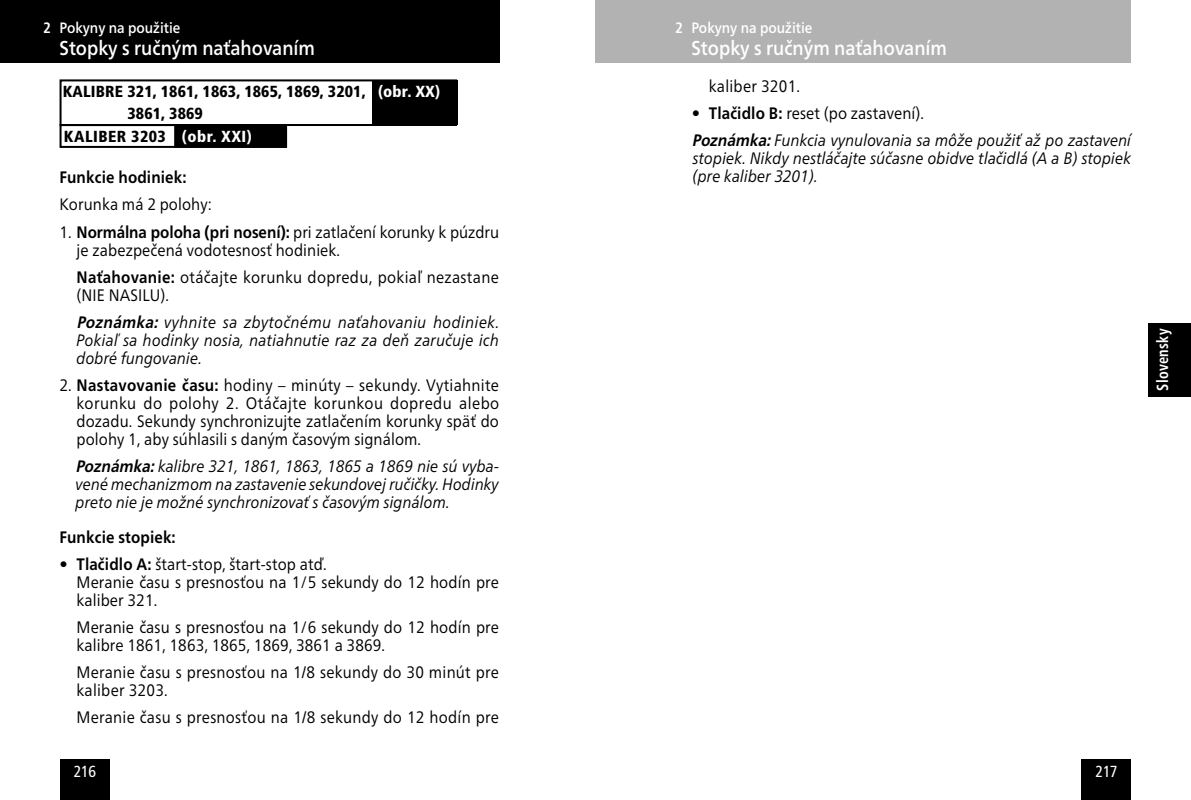
<style>
.page{position:relative;width:1191px;height:800px;background:#fff}
.page>*{position:absolute;margin:0;border:0;box-sizing:border-box;transform-origin:0 0}
.t1{font:500 20px "Frutiger Neue LTCYR";color:#fff;scale:.9 1}
.t2{font:16.6px/18px "Frutiger Neue LTCYR";letter-spacing:.005em;color:#000;scale:.9 1}
.t3{font:italic 16.6px/18px "Frutiger Neue LTCYR";letter-spacing:.005em;color:#000;text-align:justify;scale:.9 1}
.t4{font:700 16.6px "Frutiger Neue LTCYR";letter-spacing:.005em;color:#000;scale:.9 1}
.t5{font:900 condensed 16px/21.8px "Frutiger LT Std";letter-spacing:.01em;color:#000}
.t6{font:900 condensed 16px "Frutiger LT Std";letter-spacing:.03em;color:#000}
.t7{font:700 condensed 16px "Frutiger LT Std";letter-spacing:.015em;color:#fff;scale:.9 1}
.t8{font:condensed 16px "Frutiger LT Std";letter-spacing:-.02em;color:#fff}
.t9{font:500 15px "Frutiger Neue LTCYR";color:#fff;scale:.9 1}
.s1{font-family:"Frutiger LT Std";font-weight:700;font-stretch:condensed}
.s2{color:#fff}
.s3{font-weight:700}
.s4{font-family:"Frutiger LT Std";font-stretch:condensed}
.s5{font-family:"Frutiger LT Std";font-style:normal;font-stretch:condensed}
.s6{font-weight:700;font-style:normal}
.s7{font-style:normal}
</style>
<div class="page">
<div style="left:1081px;top:759px;width:50px;height:40px;background:#000"></div>
<div style="left:60px;top:759px;width:50px;height:40px;background:#000"></div>
<div style="left:1148px;top:322px;width:43px;height:74px;background:#000"></div>
<div style="left:0;top:0;width:499px;height:62px;background:#000"></div>
<div style="left:372px;top:80px;width:85px;height:45px;background:#000"></div>
<div style="left:175px;top:125px;width:111px;height:22px;background:#000"></div>
<div style="left:60px;top:124px;width:227px;height:24px;border:2px solid #000"></div>
<div style="left:60px;top:79px;width:397px;height:47px;border:2px solid #000"></div>
<div style="left:595px;top:0;width:536px;height:62px;background:#b3b2b2"></div>
<p class="t9" style="left:43px;top:19px;width:154px"><span class="s1">2</span> Pokyny na použitie</p>
<p class="t1" style="left:60px;top:37px;width:285px">Stopky s ručným naťahovaním</p>
<p class="t5" style="left:127px;top:81px;width:314px;text-indent:-65px">KALIBRE 321, 1861, 1863, 1865, 1869, 3201, <span class="s2">(obr. XX)<br></span>3861, 3869</p>
<p class="t6" style="left:64px;top:127px;width:189px">KALIBER 3203 <span class="s2">(obr. XXI)</span></p>
<p class="t4" style="left:60px;top:168px;width:143px">Funkcie hodiniek:</p>
<p class="t2" style="left:60px;top:195px;width:171px">Korunka má 2 polohy:</p>
<p class="t2" style="left:77px;top:222px;width:471px;text-indent:-17px">1. <span class="s3">Normálna poloha (pri nosení):</span> pri zatlačení korunky k púzdru je zabezpečená vodotesnosť hodiniek.</p>
<p class="t2" style="left:77px;top:267px;width:471px"><span class="s3">Naťahovanie:</span> otáčajte korunku dopredu, pokiaľ nezastane (NIE NASILU).</p>
<p class="t3" style="left:77px;top:313px;width:471px"><span class="s3">Poznámka:</span> vyhnite sa zbytočnému naťahovaniu hodiniek.<br>Pokiaľ sa hodinky nosia, natiahnutie raz za deň zaručuje ich dobré fungovanie.</p>
<p class="t2" style="left:77px;top:376px;width:471px;text-align:justify;text-indent:-17px">2. <span class="s3">Nastavovanie času:</span> hodiny – minúty – sekundy. Vytiahnite korunku do polohy 2. Otáčajte korunkou dopredu alebo dozadu. Sekundy synchronizujte zatlačením korunky späť do polohy 1, aby súhlasili s daným časovým signálom.</p>
<p class="t3" style="left:76px;top:457px;width:472px"><span class="s3">Poznámka:</span>kalibre 321, 1861, 1863, 1865 a 1869 nie sú vyba&shy;vené mechanizmom na zastavenie sekundovej ručičky. Hodinky preto nie je možné synchronizovať s časovým signálom.</p>
<p class="t4" style="left:60px;top:527px;width:131px">Funkcie stopiek:</p>
<p class="t2" style="left:77px;top:555px;width:471px;text-indent:-17px"><span class="s4">•</span> <span class="s3">Tlačidlo A:</span> štart-stop, štart-stop atď.<br>Meranie času s presnosťou na 1/5 sekundy do 12 hodín pre kaliber 321.</p>
<p class="t2" style="left:77px;top:618px;width:471px">Meranie času s presnosťou na 1/6 sekundy do 12 hodín pre kalibre 1861, 1863, 1865, 1869, 3861 a 3869.</p>
<p class="t2" style="left:77px;top:663px;width:471px">Meranie času s presnosťou na 1<span class="s4">/</span>8 sekundy do 30 minút pre kaliber 3203.</p>
<p class="t2" style="left:77px;top:708px;width:471px">Meranie času s presnosťou na 1<span class="s4">/</span>8 sekundy do 12 hodín pre</p>
<p class="t9" style="left:675px;top:19px;width:154px"><span class="s1">2</span> Pokyny na použitie</p>
<p class="t1" style="left:691px;top:37px;width:285px">Stopky s ručným naťahovaním</p>
<p class="t2" style="left:709px;top:77px;width:103px">kaliber 3201.</p>
<p class="t3" style="left:692px;top:100px;width:489px;line-height:27px"><span class="s5">•</span> <span class="s6">Tlačidlo B:</span> <span class="s7">reset (po zastavení).<br></span><span class="s3">Poznámka:</span>Funkcia vynulovania sa môže použiť až po zastavení</p>
<p class="t3" style="left:693px;top:149px;width:488px">stopiek. Nikdy nestláčajte súčasne obidve tlačidlá (A a B) stopiek (pre kaliber 3201).</p>
<p class="t8" style="left:74px;top:762px;width:24px">216</p>
<p class="t8" style="left:1095px;top:762px;width:24px">217</p>
<p class="t7" style="left:1153px;top:390px;width:70px;rotate:-90deg">Slovensky</p>
</div>
